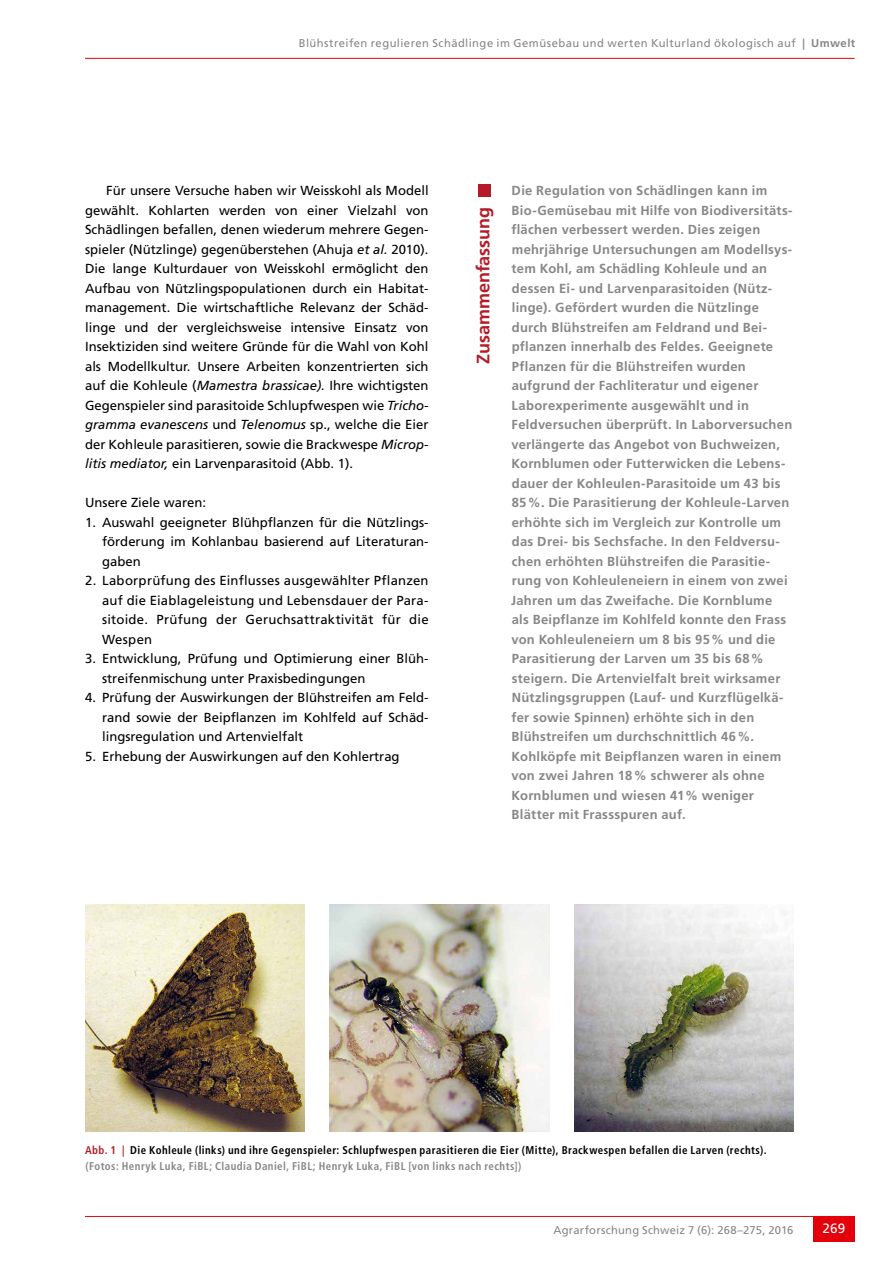
<style>
.page{position:relative;width:893px;height:1263px;background:#fff}
.page>*{position:absolute;margin:0;border:0;box-sizing:border-box;transform-origin:0 0}
.t1{font:700 18px "Frutiger LT Std";color:#b51b26}
.t2{font:13.5px "Frutiger LT Std";color:#fff}
.t3{font:13.2px/19.5px "Frutiger LT Std";color:#000;text-align:justify}
.t4{font:700 13.2px/19.5px "Frutiger LT Std";letter-spacing:.02em;color:#868786}
.t5{font:italic 13.2px "Frutiger";color:#000}
.t6{font:700 condensed 11.25px/16.5px "Frutiger LT Std";letter-spacing:.04em;color:#000}
.t7{font:11.25px "Frutiger LT Std";letter-spacing:.035em;color:#868786}
.t8{font:11.25px "Frutiger LT Std";letter-spacing:.015em;color:#868786}
.s1{font-weight:700}
.s2{font-family:"Frutiger";font-style:italic}
.s3{font-family:"Frutiger LT Std";font-style:normal}
.s4{color:#b51b26}
.s5{color:#868786}
</style>
<div class="page">
<hr style="left:85px;top:58px;width:770px;height:1px;background:#e3000b">
<hr style="left:85px;top:1216px;width:770px;height:1px;background:#e3000b">
<div style="left:813px;top:1216px;width:42px;height:26px;background:#e3000b"></div>
<div style="left:478px;top:184px;width:13px;height:13px;background:#b51b26"></div>
<img style="left:85px;top:905px;width:219px;height:226px">
<img style="left:330px;top:905px;width:219px;height:226px">
<img style="left:574px;top:905px;width:219px;height:226px">
<p class="t7" style="left:299px;top:36px;width:558px">Blühstreifen regulieren Schädlinge im Gemüsebau und werten Kulturland ökologisch auf <span class="s1">| Umwelt</span></p>
<p class="t3" style="left:85px;top:181px;width:345px;text-indent:21px">Für unsere Versuche haben wir Weisskohl als Modell gewählt. Kohlarten werden von einer Vielzahl von Schädlingen befallen, denen wiederum mehrere Gegen&shy;spieler (Nützlinge) gegenüberstehen (Ahuja <span class="s2">et al.</span> 2010).<br>Die lange Kulturdauer von Weisskohl ermöglicht den Aufbau von Nützlingspopulationen durch ein Habitat&shy;management. Die wirtschaftliche Relevanz der Schäd&shy;linge und der vergleichsweise intensive Einsatz von Insektiziden sind weitere Gründe für die Wahl von Kohl als Modellkultur. Unsere Arbeiten konzentrierten sich auf die Kohleule (<span class="s2">Mamestra brassicae).</span> Ihre wichtigsten Gegenspieler sind parasitoide Schlupfwespen wie <span class="s2">Tricho-</span></p>
<p class="t5" style="left:85px;top:417px;width:345px">gramma evanescens <span class="s3">und</span> Telenomus <span class="s3">sp., welche die Eier</span></p>
<p class="t3" style="left:85px;top:434px;width:345px">der Kohleule parasitieren, sowie die Brackwespe <span class="s2">Microp&shy;litis mediator,</span> ein Larvenparasitoid (Abb. 1).</p>
<p class="t3" style="left:85px;top:493px;width:123px">Unsere Ziele waren:</p>
<p class="t3" style="left:102px;top:512px;width:328px;text-indent:-17px">1. Auswahl geeigneter Blühpflanzen für die Nützlings&shy;förderung im Kohlanbau basierend auf Literaturan&shy;gaben</p>
<p class="t3" style="left:102px;top:571px;width:328px;text-indent:-17px">2. Laborprüfung des Einflusses ausgewählter Pflanzen auf die Eiablageleistung und Lebensdauer der Para&shy;sitoide. Prüfung der Geruchsattraktivität für die Wespen</p>
<p class="t3" style="left:102px;top:649px;width:328px;text-indent:-17px">3. Entwicklung, Prüfung und Optimierung einer Blüh&shy;streifenmischung unter Praxisbedingungen</p>
<p class="t3" style="left:102px;top:688px;width:328px;text-indent:-17px">4. Prüfung der Auswirkungen der Blühstreifen am Feld&shy;rand sowie der Beipflanzen im Kohlfeld auf Schäd&shy;lingsregulation und Artenvielfalt</p>
<p class="t3" style="left:85px;top:746px;width:316px">5. Erhebung der Auswirkungen auf den Kohlertrag</p>
<h1 class="t1" style="left:472px;top:364px;width:158px;rotate:-90deg">Zusammenfassung</h1>
<p class="t4" style="left:511px;top:181px;width:283px">Die Regulation von Schädlingen kann im Bio-Gemüsebau mit Hilfe von Biodiversitäts&shy;flächen verbessert werden. Dies zeigen mehrjährige Untersuchungen am Modellsys&shy;tem Kohl, am Schädling Kohleule und an dessen Ei- und Larvenparasitoiden (Nütz&shy;linge). Gefördert wurden die Nützlinge durch Blühstreifen am Feldrand und Bei&shy;pflanzen innerhalb des Feldes. Geeignete Pflanzen für die Blühstreifen wurden aufgrund der Fachliteratur und eigener Laborexperimente ausgewählt und in Feldversuchen überprüft. In Laborversuchen verlängerte das Angebot von Buchweizen, Kornblumen oder Futterwicken die Lebens&shy;dauer der Kohleulen-Parasitoide um 43 bis 85%. Die Parasitierung der Kohleule-Larven erhöhte sich im Vergleich zur Kontrolle um das Drei- bis Sechsfache. In den Feldversu&shy;chen erhöhten Blühstreifen die Parasitie&shy;rung von Kohleuleneiern in einem von zwei Jahren um das Zweifache. Die Kornblume als Beipflanze im Kohlfeld konnte den Frass von Kohleuleneiern um 8 bis 95% und die Parasitierung der Larven um 35 bis 68% steigern. Die Artenvielfalt breit wirksamer Nützlingsgruppen (Lauf- und Kurzflügelkä&shy;fer sowie Spinnen) erhöhte sich in den Blühstreifen um durchschnittlich 46%.<br>Kohlköpfe mit Beipflanzen waren in einem von zwei Jahren 18% schwerer als ohne Kornblumen und wiesen 41% weniger Blätter mit Frassspuren auf.</p>
<p class="t6" style="left:85px;top:1141px;width:683px"><span class="s4">Abb. 1 |</span> Die Kohleule (links) und ihre Gegenspieler: Schlupfwespen parasitieren die Eier (Mitte), Brackwespen befallen die Larven (rechts). <span class="s5">(Fotos: Henryk Luka, FiBL; Claudia Daniel, FiBL; Henryk Luka, FiBL [von links nach rechts])</span></p>
<p class="t8" style="left:553px;top:1223px;width:241px">Agrarforschung Schweiz 7 (6): 268–275, 2016</p>
<p class="t2" style="left:822px;top:1221px;width:24px">269</p>
</div>
